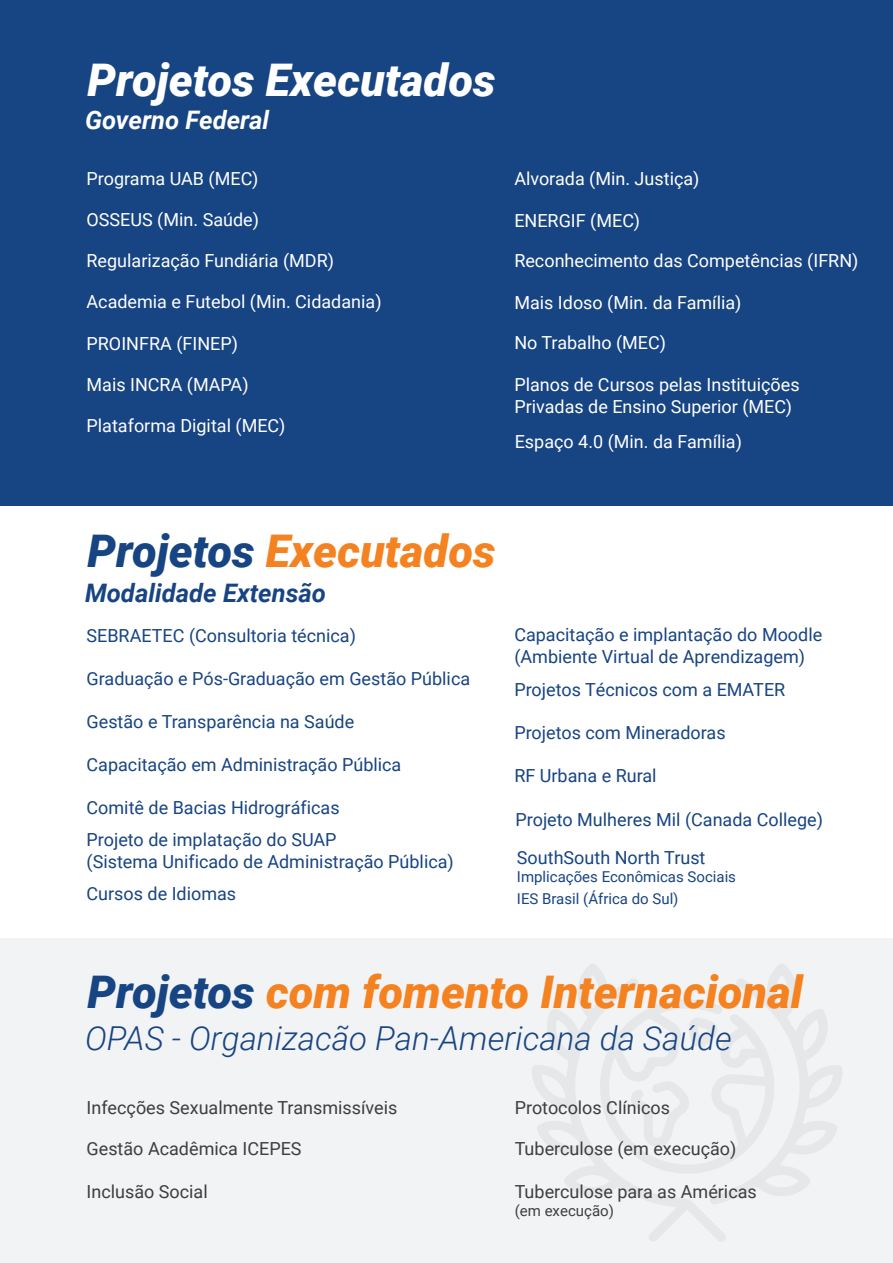
<style>
.page{position:relative;width:893px;height:1263px;background:#fff}
.page>*{position:absolute;margin:0;border:0;box-sizing:border-box;transform-origin:0 0}
.t1{font:italic 900 45px "Roboto";color:#f58220}
.t2{font:italic 900 45px "Roboto";color:#fff}
.t3{font:italic 300 33px "Roboto";color:#174482}
.t4{font:italic 700 25.5px "Roboto";color:#174482}
.t5{font:italic 700 25.5px "Roboto";color:#fff}
.t6{font:18px/32.4px "Roboto";color:#174482}
.t7{font:18px/21.6px "Roboto";color:#fff}
.t8{font:18px "Roboto";color:#3e3e3f}
.t9{font:15px/21.6px "Roboto";color:#174482}
.t10{font:15px "Roboto";color:#3e3e3f}
.s1{color:#174482}
</style>
<div class="page">
<div style="left:0;top:0;width:893px;height:507px;background:#174482"></div>
<div style="left:0;top:938px;width:893px;height:325px;background:#f2f3f4"></div>
<svg style="left:532px;top:964px;width:193px;height:277px"></svg>
<svg style="left:595px;top:964px;width:247px;height:241px"></svg>
<h1 class="t2" style="left:88px;top:49px;width:410px">Projetos Executados</h1>
<h3 class="t5" style="left:85px;top:102px;width:186px">Governo Federal</h3>
<p class="t7" style="left:87px;top:167px;width:173px">Programa UAB (MEC)</p>
<p class="t7" style="left:87px;top:208px;width:174px">OSSEUS (Min. Saúde)</p>
<p class="t7" style="left:87px;top:249px;width:249px">Regularização Fundiária (MDR)</p>
<p class="t7" style="left:87px;top:291px;width:297px">Academia e Futebol (Min. Cidadania)</p>
<p class="t7" style="left:87px;top:332px;width:153px">PROINFRA (FINEP)</p>
<p class="t7" style="left:87px;top:373px;width:164px">Mais INCRA (MAPA)</p>
<p class="t7" style="left:87px;top:414px;width:200px">Plataforma Digital (MEC)</p>
<p class="t7" style="left:514px;top:167px;width:187px">Alvorada (Min. Justiça)</p>
<p class="t7" style="left:514px;top:209px;width:127px">ENERGIF (MEC)</p>
<p class="t7" style="left:514px;top:249px;width:346px">Reconhecimento das Competências (IFRN)</p>
<p class="t7" style="left:514px;top:291px;width:229px">Mais Idoso (Min. da Família)</p>
<p class="t7" style="left:514px;top:331px;width:153px">No Trabalho (MEC)</p>
<p class="t7" style="left:514px;top:373px;width:287px">Planos de Cursos pelas Instituições<br>Privadas de Ensino Superior (MEC)</p>
<p class="t7" style="left:515px;top:430px;width:229px">Espaço 4.0 (Min. da Família)</p>
<h1 class="t1" style="left:88px;top:519px;width:410px"><span class="s1">Projetos</span> Executados</h1>
<h3 class="t4" style="left:85px;top:575px;width:242px">Modalidade Extensão</h3>
<p class="t6" style="left:87px;top:618px;width:271px">SEBRAETEC (Consultoria técnica)</p>
<p class="t6" style="left:87px;top:661px;width:385px">Graduação e Pós-Graduação em Gestão Pública</p>
<p class="t6" style="left:87px;top:704px;width:269px">Gestão e Transparência na Saúde</p>
<p class="t6" style="left:87px;top:748px;width:316px">Capacitação em Administração Pública</p>
<p class="t6" style="left:87px;top:791px;width:255px">Comitê de Bacias Hidrográficas<br>Projeto de implatação do SUAP</p>
<p class="t6" style="left:87px;top:845px;width:369px">(Sistema Unificado de Administração Pública)<br>Cursos de Idiomas</p>
<p class="t6" style="left:514px;top:624px;width:309px;line-height:21.6px">Capacitação e implantação do Moodle (Ambiente Virtual de Aprendizagem)</p>
<p class="t6" style="left:514px;top:672px;width:272px">Projetos Técnicos com a EMATER</p>
<p class="t6" style="left:514px;top:715px;width:213px">Projetos com Mineradoras</p>
<p class="t6" style="left:514px;top:759px;width:144px">RF Urbana e Rural</p>
<p class="t6" style="left:515px;top:799px;width:309px;line-height:38.4px">Projeto Mulheres Mil (Canada College)<br>SouthSouth North Trust</p>
<p class="t9" style="left:517px;top:865px;width:221px">Implicações Econômicas Sociais<br>IES Brasil (África do Sul)</p>
<h1 class="t1" style="left:88px;top:961px;width:717px"><span class="s1">Projetos</span> com fomento Internacional</h1>
<h2 class="t3" style="left:85px;top:1015px;width:648px">OPAS - Organizacão Pan-Americana da Saúde</h2>
<p class="t8" style="left:87px;top:1094px;width:312px">Infecções Sexualmente Transmissíveis</p>
<p class="t8" style="left:87px;top:1136px;width:217px">Gestão Acadêmica ICEPES</p>
<p class="t8" style="left:87px;top:1179px;width:123px">Inclusão Social</p>
<p class="t8" style="left:515px;top:1094px;width:157px">Protocolos Clínicos</p>
<p class="t8" style="left:515px;top:1136px;width:223px">Tuberculose (em execução)</p>
<p class="t8" style="left:515px;top:1179px;width:244px">Tuberculose para as Américas</p>
<p class="t10" style="left:515px;top:1200px;width:101px">(em execução)</p>
</div>
